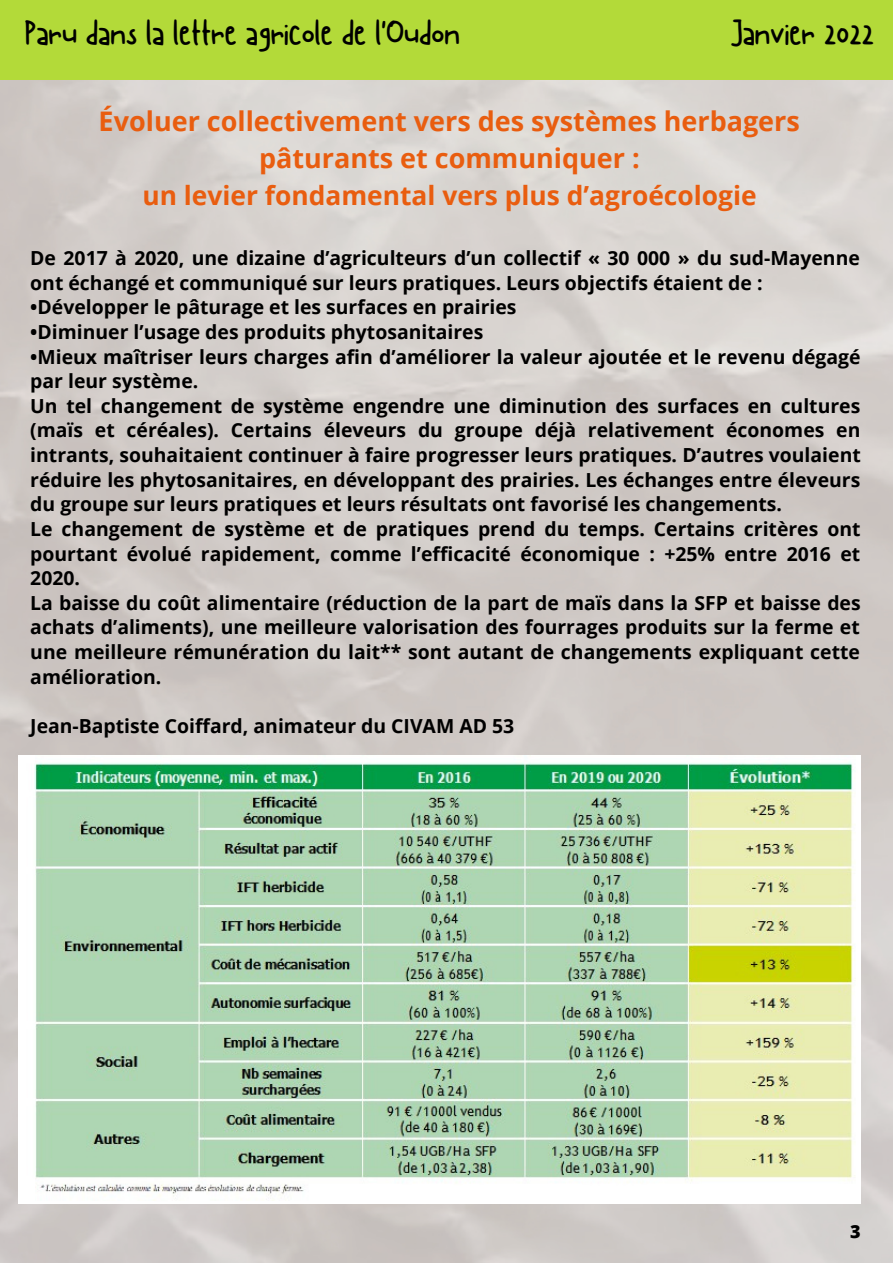
<style>
.page{position:relative;width:893px;height:1264px;background:#fff}
.page>*{position:absolute;margin:0;border:0;box-sizing:border-box;transform-origin:0 0}
.t1{font:36px "Canda Tawa";color:#000}
.t2{font:700 27px/36.9px "Open Sans";color:#e95d0f;text-align:center}
.t3{font:700 26.4px "Open Sans";color:#e95d0f}
.t4{font:700 19.35px/24.6px "Open Sans";color:#000}
.t5{font:800 18px "Open Sans";color:#000}
</style>
<div class="page">
<img style="left:31px;top:755px;width:825px;height:446px">
<div style="left:0;top:0;width:892px;height:80px;background:#b3da39"></div>
<h1 class="t1" style="left:24px;top:12px;width:437px">Paru dans la lettre agricole de l'Oudon</h1>
<h1 class="t1" style="left:730px;top:12px;width:145px">Janvier 2022</h1>
<h2 class="t2" style="left:99px;top:102px;width:702px">Évoluer collectivement vers des systèmes herbagers pâturants et communiquer :</h2>
<h3 class="t3" style="left:142px;top:176px;width:615px">un levier fondamental vers plus d’agroécologie</h3>
<p class="t4" style="left:30px;top:245px;width:831px">De 2017 à 2020, une dizaine d’agriculteurs d’un collectif « 30 000 » du sud-Mayenne ont échangé et communiqué sur leurs pratiques. Leurs objectifs étaient de :</p>
<p class="t4" style="left:30px;top:294px;width:487px">•Développer le pâturage et les surfaces en prairies</p>
<p class="t4" style="left:30px;top:319px;width:454px">•Diminuer l’usage des produits phytosanitaires</p>
<p class="t4" style="left:30px;top:344px;width:832px">•Mieux maîtriser leurs charges afin d’améliorer la valeur ajoutée et le revenu dégagé par leur système.<br>Un tel changement de système engendre une diminution des surfaces en cultures (maïs et céréales). Certains éleveurs du groupe déjà relativement économes en intrants, souhaitaient continuer à faire progresser leurs pratiques. D’autres voulaient réduire les phytosanitaires, en développant des prairies. Les échanges entre éleveurs du groupe sur leurs pratiques et leurs résultats ont favorisé les changements.<br>Le changement de système et de pratiques prend du temps. Certains critères ont pourtant évolué rapidement, comme l’efficacité économique : +25% entre 2016 et 2020.<br>La baisse du coût alimentaire (réduction de la part de maïs dans la SFP et baisse des achats d’aliments), une meilleure valorisation des fourrages produits sur la ferme et une meilleure rémunération du lait** sont autant de changements expliquant cette amélioration.</p>
<p class="t4" style="left:30px;top:713px;width:485px">Jean-Baptiste Coiffard, animateur du CIVAM AD 53</p>
<p class="t5" style="left:850px;top:1219px;width:12px">3</p>
</div>
